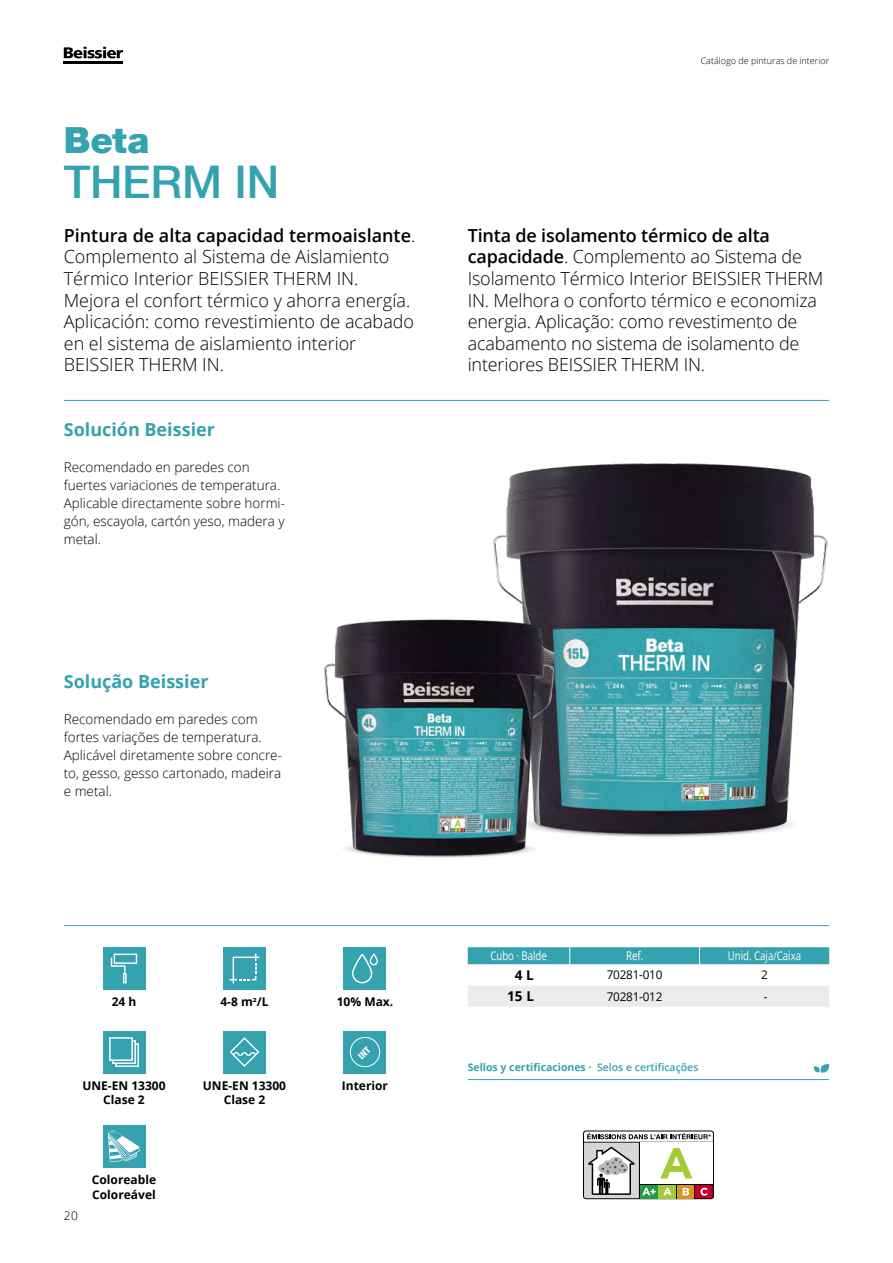
<style>
.page{position:relative;width:893px;height:1263px;background:#fff}
.page>*{position:absolute;margin:0;border:0;box-sizing:border-box;transform-origin:0 0}
.t1{font:500 45px "Helvetica Neue LT Com";letter-spacing:-.005em;color:#35a2af}
.t2{font:900 36px "Helvetica Neue LT Com";color:#35a2af}
.t3{font:300 18px/21.6px "Open Sans";letter-spacing:-.01em;color:#000}
.t4{font:700 18px "Open Sans";color:#35a2af}
.t5{font:300 13.5px/18px "Open Sans";color:#000}
.t6{font:700 13.5px "Open Sans";color:#000}
.t7{font:700 12px/14.4px "Open Sans";color:#000;text-align:center}
.t8{font:12px "Open Sans";color:#fff;scale:.8 1}
.t9{font:12px "Open Sans";letter-spacing:-.02em;color:#000}
.t10{font:300 12px "Open Sans";color:#000}
.t11{font:700 10.5px "Open Sans";color:#35a2af}
.t12{font:300 9px "Open Sans";color:#000}
.s1{font-weight:600}
</style>
<div class="page">
<div style="left:468px;top:986px;width:361px;height:21px;background:#ebebeb"></div>
<div style="left:468px;top:947px;width:361px;height:17px;background:#35a2af"></div>
<div style="left:103px;top:1125px;width:42px;height:42px;background:#35a2af"></div>
<svg style="left:108px;top:1130px;width:32px;height:32px"></svg>
<svg style="left:64px;top:47px;width:59px;height:11px"></svg>
<hr style="left:64px;top:61px;width:59px;height:3px;background:#000">
<hr style="left:64px;top:400px;width:765px;height:1px;background:#35a2af">
<hr style="left:64px;top:925px;width:765px;height:1px;background:#35a2af">
<hr style="left:468px;top:1079px;width:361px;height:1px;background:#35a2af">
<svg style="left:814px;top:1064px;width:15px;height:9px"></svg>
<svg style="left:583px;top:1130px;width:131px;height:69px"></svg>
<div style="left:103px;top:947px;width:42px;height:43px;background:#35a2af"></div>
<svg style="left:111px;top:954px;width:26px;height:29px"></svg>
<div style="left:223px;top:947px;width:43px;height:43px;background:#35a2af"></div>
<svg style="left:230px;top:954px;width:29px;height:29px"></svg>
<div style="left:344px;top:947px;width:42px;height:43px;background:#35a2af"></div>
<svg style="left:352px;top:953px;width:26px;height:30px"></svg>
<div style="left:103px;top:1031px;width:42px;height:42px;background:#35a2af"></div>
<svg style="left:109px;top:1037px;width:30px;height:30px"></svg>
<div style="left:223px;top:1031px;width:43px;height:42px;background:#35a2af"></div>
<svg style="left:230px;top:1037px;width:29px;height:30px"></svg>
<div style="left:344px;top:1031px;width:42px;height:42px;background:#35a2af"></div>
<img style="left:506px;top:463px;width:322px;height:374px">
<img style="left:323px;top:529px;width:251px;height:329px">
<svg style="left:349px;top:1037px;width:32px;height:31px"></svg>
<h2 class="t2" style="left:64px;top:119px;width:87px">Beta</h2>
<h1 class="t1" style="left:64px;top:155px;width:217px">THERM IN</h1>
<p class="t3" style="left:64px;top:224px;width:353px"><span class="s1">Pintura de alta capacidad termoaislante</span>.<br>Complemento al Sistema de Aislamiento Térmico Interior BEISSIER THERM IN.<br>Mejora el confort térmico y ahorra energía.<br>Aplicación: como revestimiento de acabado en el sistema de aislamiento interior BEISSIER THERM IN.</p>
<p class="t4" style="left:64px;top:417px;width:153px">Solución Beissier</p>
<p class="t5" style="left:64px;top:458px;width:223px">Recomendado en paredes con fuertes variaciones de temperatura.<br>Aplicable directamente sobre hormi&shy;gón, escayola, cartón yeso, madera y metal.</p>
<p class="t4" style="left:64px;top:668px;width:146px">Solução Beissier</p>
<p class="t5" style="left:64px;top:709px;width:220px">Recomendado em paredes com fortes variações de temperatura.<br>Aplicável diretamente sobre concre&shy;to, gesso, gesso cartonado, madeira e metal.</p>
<p class="t12" style="left:701px;top:54px;width:130px">Catálogo de pinturas de interior</p>
<p class="t3" style="left:468px;top:224px;width:357px"><span class="s1">Tinta de isolamento térmico de alta capacidade</span>. Complemento ao Sistema de Isolamento Térmico Interior BEISSIER THERM IN. Melhora o conforto térmico e economiza energia. Aplicação: como revestimento de acabamento no sistema de isolamento de interiores BEISSIER THERM IN.</p>
<p class="t7" style="left:112px;top:994px;width:26px">24 h</p>
<p class="t7" style="left:220px;top:994px;width:50px">4-8 m<sup>2</sup>/L</p>
<p class="t7" style="left:337px;top:994px;width:58px">10% Max.</p>
<p class="t7" style="left:82px;top:1078px;width:85px">UNE-EN 13300<br>Clase 2</p>
<p class="t7" style="left:203px;top:1078px;width:85px">UNE-EN 13300<br>Clase 2</p>
<p class="t7" style="left:342px;top:1078px;width:48px">Interior</p>
<p class="t10" style="left:64px;top:1208px;width:16px">20</p>
<p class="t7" style="left:92px;top:1172px;width:66px;text-align:left">Coloreable<br>Coloreável</p>
<p class="t8" style="left:490px;top:948px;width:72px">Cubo · Balde</p>
<p class="t8" style="left:626px;top:948px;width:23px">Ref.</p>
<p class="t8" style="left:728px;top:948px;width:93px">Unid. Caja/Caixa</p>
<p class="t6" style="left:515px;top:965px;width:21px">4 L</p>
<p class="t9" style="left:607px;top:967px;width:57px">70281-010</p>
<p class="t9" style="left:761px;top:967px;width:8px">2</p>
<p class="t6" style="left:507px;top:987px;width:28px">15 L</p>
<p class="t9" style="left:607px;top:988px;width:57px">70281-012</p>
<p class="t9" style="left:764px;top:988px;width:5px">-</p>
<p class="t11" style="left:468px;top:1060px;width:232px">Sellos y certificaciones · <span class="s1">Selos e certificações</span></p>
</div>
